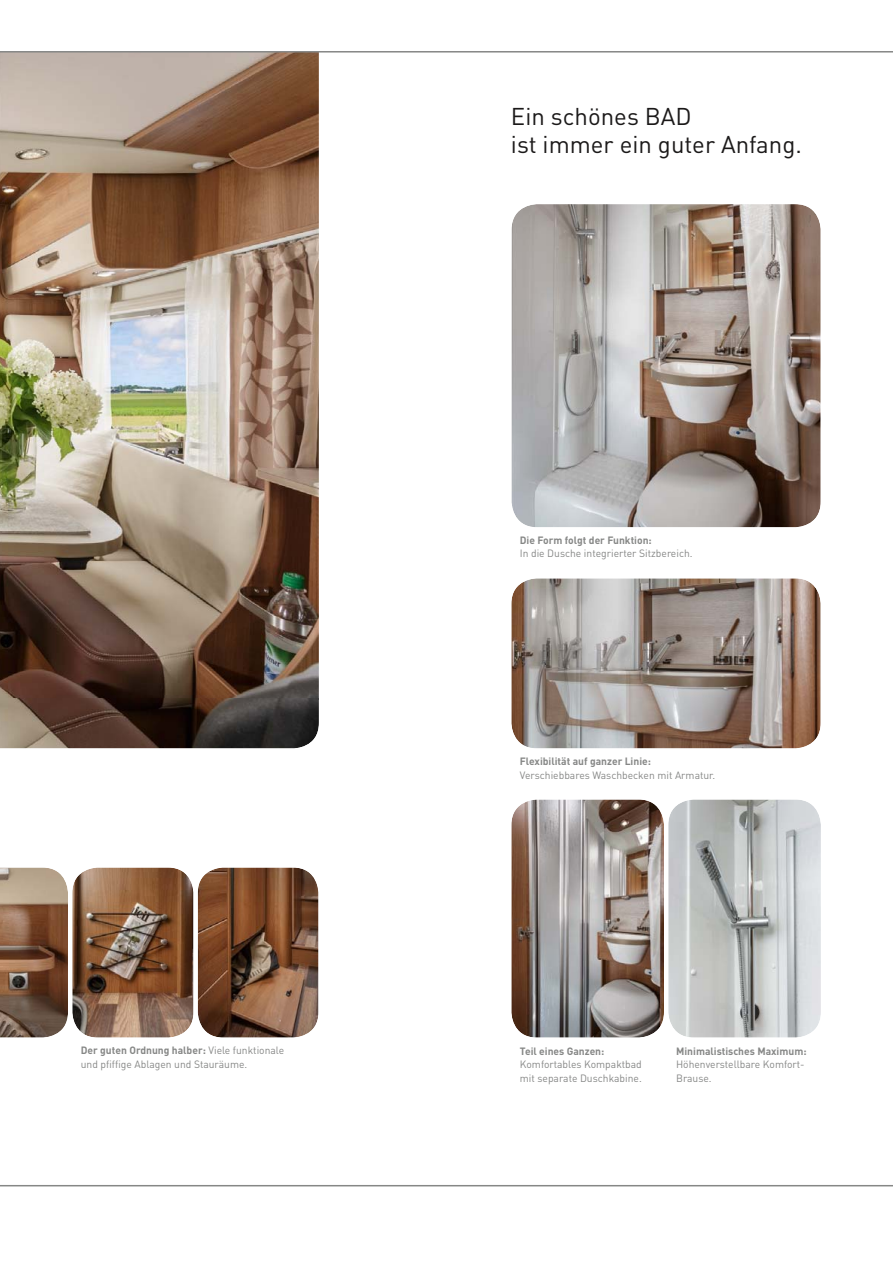
<style>
.page{position:relative;width:893px;height:1263px;background:#fff}
.page>*{position:absolute;margin:0;border:0;box-sizing:border-box;transform-origin:0 0}
.t1{font:24px/28.5px "DIN Pro";color:#1b1919}
.t2{font:10.5px/13.5px "DIN Pro";color:#868786}
.t3{font:700 10.5px "DIN Pro";color:#868786}
.s1{font-weight:700}
</style>
<div class="page">
<img style="left:0;top:51px;width:893px;height:1135px">
<h1 class="t1" style="left:511px;top:104px;width:292px">Ein schönes BAD<br>ist immer ein guter Anfang.</h1>
<p class="t3" style="left:520px;top:536px;width:133px">Die Form folgt der Funktion:</p>
<p class="t2" style="left:520px;top:548px;width:174px">In die Dusche integrierter Sitzbereich.</p>
<p class="t3" style="left:520px;top:758px;width:133px">Flexibilität auf ganzer Linie:</p>
<p class="t2" style="left:520px;top:769px;width:197px">Verschiebbares Waschbecken mit Armatur.</p>
<p class="t2" style="left:81px;top:1045px;width:205px"><span class="s1">Der guten Ordnung halber:</span> Viele funktionale und pfiffige Ablagen und Stauräume.</p>
<p class="t3" style="left:520px;top:1047px;width:86px">Teil eines Ganzen:</p>
<p class="t2" style="left:520px;top:1059px;width:124px">Komfortables Kompaktbad mit separate Duschkabine.</p>
<p class="t3" style="left:676px;top:1047px;width:132px">Minimalistisches Maximum:</p>
<p class="t2" style="left:676px;top:1059px;width:130px">Höhenverstellbare Komfort-<br>Brause.</p>
</div>
